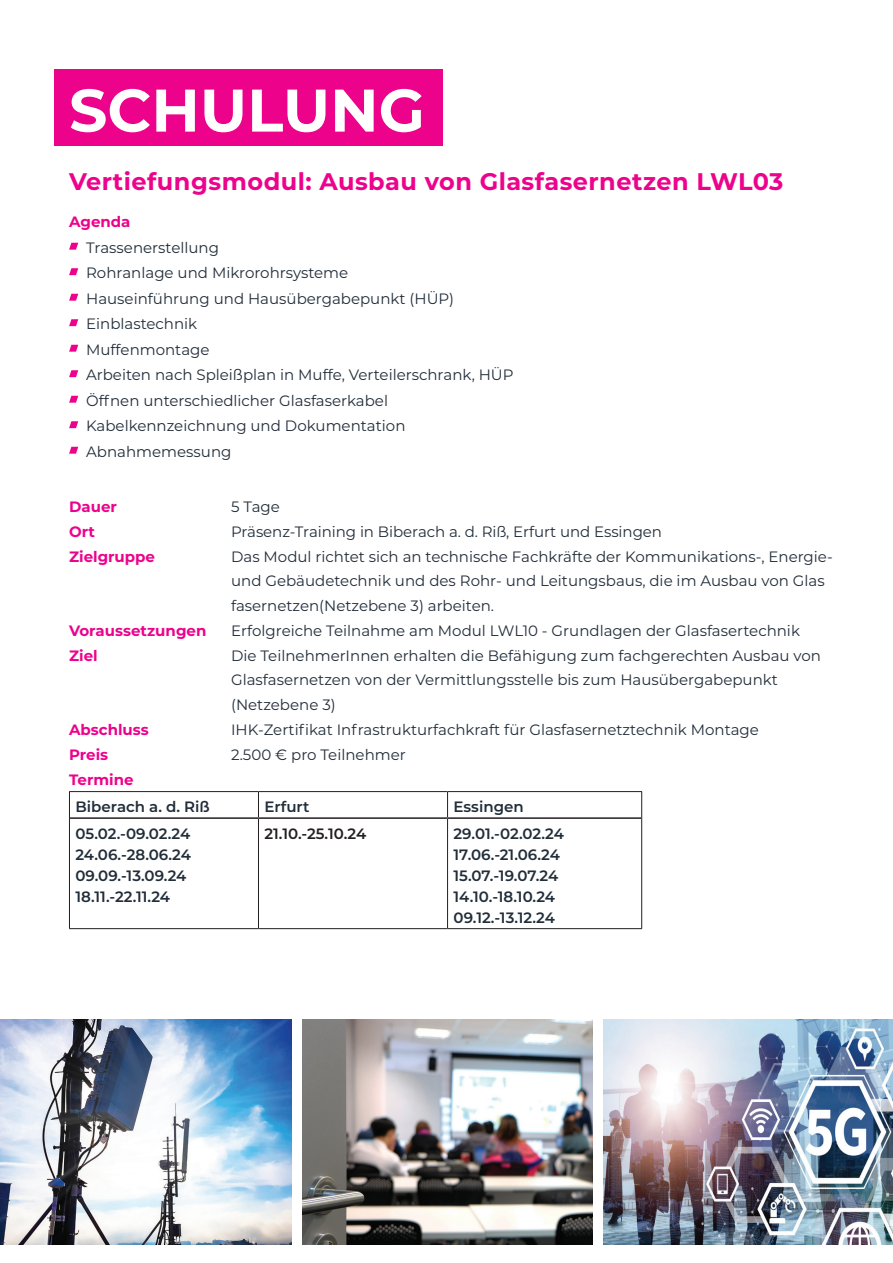
<style>
.page{position:relative;width:893px;height:1263px;background:#fff}
.page>*{position:absolute;margin:0;border:0;box-sizing:border-box;transform-origin:0 0}
.t1{font:700 60px "Montserrat";color:#fff}
.t2{font:700 24px "Montserrat";letter-spacing:.02em;color:#ed028c}
.t3{font:15px/25.5px "Montserrat";color:#212d39}
.t4{font:600 15px/21px "Montserrat";color:#212d39}
.t5{font:700 15px "Montserrat";color:#ed028c}
.t6{font:600 15px "Montserrat";color:#231f20}
</style>
<div class="page">
<div style="left:54px;top:70px;width:388px;height:76px;background:#ed028c"></div>
<img style="left:303px;top:1019px;width:289px;height:225px">
<svg style="left:69px;top:243px;width:9px;height:7px"></svg>
<svg style="left:69px;top:268px;width:9px;height:7px"></svg>
<svg style="left:69px;top:294px;width:9px;height:7px"></svg>
<svg style="left:69px;top:319px;width:9px;height:7px"></svg>
<svg style="left:69px;top:345px;width:9px;height:7px"></svg>
<svg style="left:69px;top:370px;width:9px;height:7px"></svg>
<svg style="left:69px;top:396px;width:9px;height:7px"></svg>
<svg style="left:69px;top:421px;width:9px;height:7px"></svg>
<svg style="left:69px;top:447px;width:9px;height:7px"></svg>
<hr style="left:69px;top:791px;width:189px;height:1px;background:#231f20">
<svg style="left:69px;top:792px;width:1px;height:26px"></svg>
<hr style="left:258px;top:791px;width:190px;height:1px;background:#231f20">
<svg style="left:258px;top:792px;width:1px;height:25px"></svg>
<hr style="left:448px;top:791px;width:194px;height:1px;background:#231f20">
<svg style="left:447px;top:792px;width:1px;height:25px"></svg>
<svg style="left:641px;top:792px;width:1px;height:26px"></svg>
<hr style="left:69px;top:818px;width:1px;height:110px;background:#231f20">
<hr style="left:258px;top:819px;width:1px;height:109px;background:#231f20">
<hr style="left:447px;top:819px;width:1px;height:109px;background:#231f20">
<hr style="left:641px;top:818px;width:1px;height:110px;background:#231f20">
<hr style="left:69px;top:928px;width:189px;height:1px;background:#231f20">
<hr style="left:258px;top:928px;width:190px;height:1px;background:#231f20">
<hr style="left:448px;top:928px;width:194px;height:1px;background:#231f20">
<hr style="left:70px;top:817px;width:188px;height:2px;background:#231f20">
<hr style="left:258px;top:817px;width:190px;height:2px;background:#231f20">
<hr style="left:448px;top:817px;width:193px;height:2px;background:#231f20">
<img style="left:0;top:1019px;width:291px;height:225px">
<img style="left:604px;top:1019px;width:289px;height:225px">
<h1 class="t1" style="left:69px;top:67px;width:357px">SCHULUNG</h1>
<h2 class="t2" style="left:69px;top:164px;width:716px">Vertiefungsmodul: Ausbau von Glasfasernetzen LWL03</h2>
<p class="t5" style="left:69px;top:211px;width:63px">Agenda</p>
<p class="t3" style="left:86px;top:234px;width:429px">Trassenerstellung<br>Rohranlage und Mikrorohrsysteme<br>Hauseinführung und Hausübergabepunkt (HÜP)<br>Einblastechnik<br>Muffenmontage<br>Arbeiten nach Spleißplan in Muffe, Verteilerschrank, HÜP<br>Öffnen unterschiedlicher Glasfaserkabel<br>Kabelkennzeichnung und Dokumentation<br>Abnahmemessung</p>
<p class="t5" style="left:69px;top:496px;width:49px">Dauer</p>
<p class="t3" style="left:231px;top:494px;width:50px">5 Tage</p>
<p class="t5" style="left:69px;top:521px;width:27px">Ort</p>
<p class="t3" style="left:231px;top:518px;width:432px">Präsenz-Training in Biberach a. d. Riß, Erfurt und Essingen</p>
<p class="t5" style="left:69px;top:545px;width:87px">Zielgruppe</p>
<p class="t3" style="left:231px;top:543px;width:603px;line-height:24.8px">Das Modul richtet sich an technische Fachkräfte der Kommunikations-, Energie&shy;und Gebäudetechnik und des Rohr- und Leitungsbaus, die im Ausbau von Glas fasernetzen(Netzebene 3) arbeiten.</p>
<p class="t5" style="left:69px;top:620px;width:139px">Voraussetzungen</p>
<p class="t3" style="left:231px;top:617px;width:570px">Erfolgreiche Teilnahme am Modul LWL10 - Grundlagen der Glasfasertechnik</p>
<p class="t5" style="left:69px;top:644px;width:30px">Ziel</p>
<p class="t3" style="left:231px;top:642px;width:591px;line-height:24.8px">Die TeilnehmerInnen erhalten die Befähigung zum fachgerechten Ausbau von<br>Glasfasernetzen von der Vermittlungsstelle bis zum Hausübergabepunkt (Netzebene 3)</p>
<p class="t5" style="left:69px;top:719px;width:81px">Abschluss</p>
<p class="t3" style="left:231px;top:716px;width:529px">IHK-Zertifikat Infrastrukturfachkraft für Glasfasernetztechnik Montage</p>
<p class="t5" style="left:69px;top:743px;width:41px">Preis</p>
<p class="t3" style="left:231px;top:741px;width:176px">2.500 € pro Teilnehmer</p>
<p class="t5" style="left:69px;top:769px;width:66px">Termine</p>
<p class="t4" style="left:75px;top:796px;width:136px">Biberach a. d. Riß</p>
<p class="t4" style="left:264px;top:796px;width:46px">Erfurt</p>
<p class="t4" style="left:454px;top:796px;width:72px">Essingen</p>
<p class="t4" style="left:75px;top:822px;width:117px">05.02.-09.02.24<br>24.06.-28.06.24<br>09.09.-13.09.24<br>18.11.-22.11.24</p>
<p class="t6" style="left:264px;top:823px;width:103px">21.10.-25.10.24</p>
<p class="t4" style="left:454px;top:822px;width:112px">29.01.-02.02.24<br>17.06.-21.06.24<br>15.07.-19.07.24<br>14.10.-18.10.24<br>09.12.-13.12.24</p>
</div>
